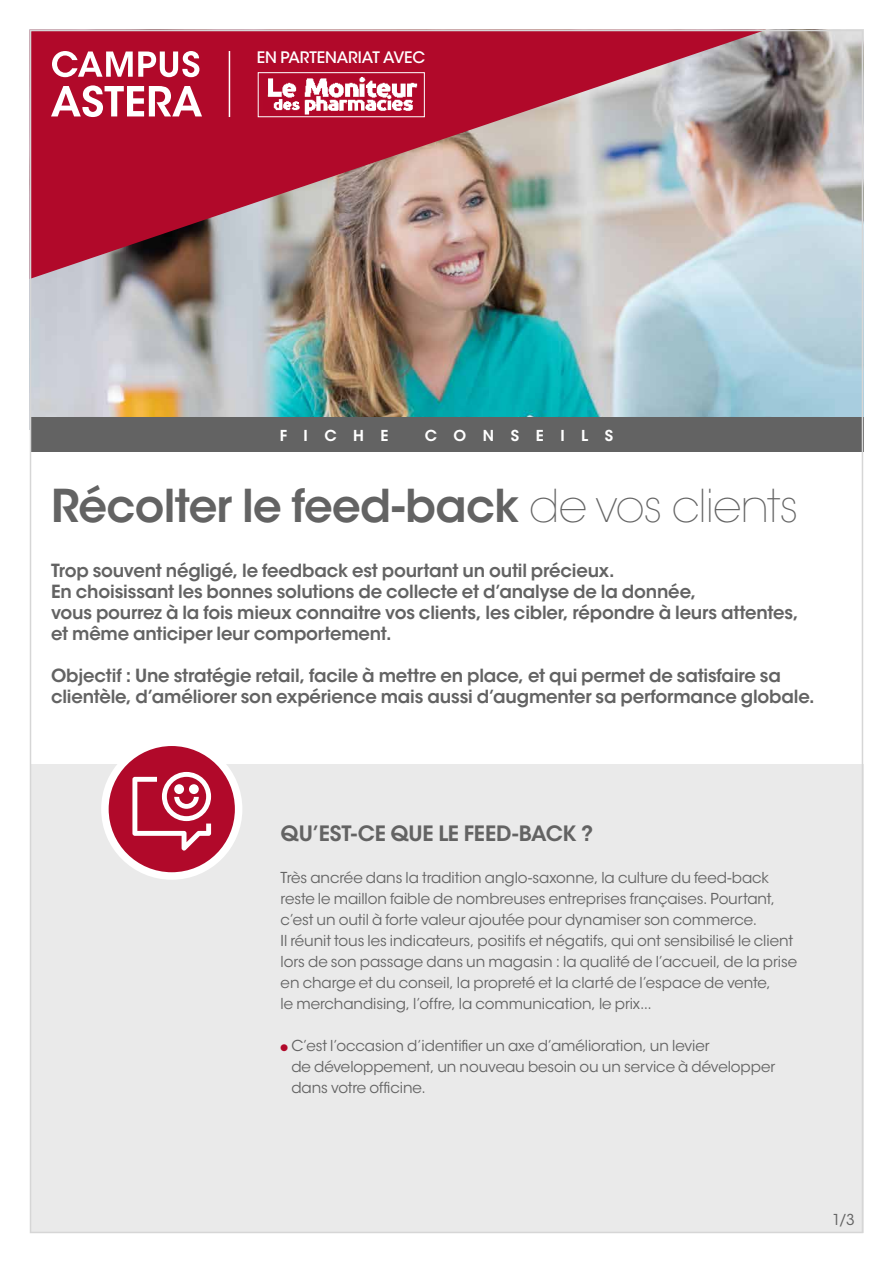
<style>
.page{position:relative;width:893px;height:1263px;background:#fff}
.page>*{position:absolute;margin:0;border:0;box-sizing:border-box;transform-origin:0 0}
.t1{font:600 45px "ITC Avant Garde Std";letter-spacing:-.015em;color:#636363}
.t2{font:600 21px "ITC Avant Garde Std";letter-spacing:-.005em;color:#636363}
.t3{font:600 18px/21px "ITC Avant Garde Std";letter-spacing:-.01em;color:#636363}
.t4{font:500 15.75px "ITC Avant Garde Std";letter-spacing:-.01em;color:#fff}
.t5{font:15px/21px "ITC Avant Garde Std";letter-spacing:-.005em;color:#636363}
.t6{font:600 15px "ITC Avant Garde Std";letter-spacing:1.1em;color:#fff}
.s1{font-weight:200}
</style>
<div class="page">
<div style="left:30px;top:765px;width:833px;height:468px;background:#eaeaea"></div>
<img style="left:33px;top:33px;width:827px;height:385px">
<div style="left:30px;top:418px;width:833px;height:34px;background:#636363"></div>
<img style="left:33px;top:33px;width:733px;height:246px">
<svg style="left:52px;top:51px;width:147px;height:26px"></svg>
<svg style="left:51px;top:85px;width:151px;height:32px"></svg>
<hr style="left:229px;top:51px;width:1px;height:66px;background:#fff">
<img style="left:263px;top:74px;width:156px;height:41px">
<div style="left:258px;top:72px;width:167px;height:45px;border:1px solid #fff"></div>
<svg style="left:105px;top:742px;width:134px;height:134px;fill:#b1092a"></svg>
<div style="left:101px;top:738px;width:141px;height:142px;border:8px solid #fff;border-radius:50%"></div>
<svg style="left:132px;top:772px;width:79px;height:78px"></svg>
<div style="left:189px;top:784px;width:10px;height:10px;background:#fff;border-radius:50%"></div>
<div style="left:174px;top:784px;width:10px;height:10px;background:#fff;border-radius:50%"></div>
<p class="t4" style="left:257px;top:47px;width:170px">EN PARTENARIAT AVEC</p>
<p class="t6" style="left:280px;top:425px;width:110px">FICHE</p>
<p class="t6" style="left:425px;top:425px;width:190px">CONSEILS</p>
<h1 class="t1" style="left:51px;top:477px;width:749px">Récolter le feed-back <span class="s1">de vos clients</span></h1>
<p class="t3" style="left:51px;top:560px;width:749px">Trop souvent négligé, le feedback est pourtant un outil précieux.<br>En choisissant les bonnes solutions de collecte et d’analyse de la donnée,<br>vous pourrez à la fois mieux connaitre vos clients, les cibler, répondre à leurs attentes, et même anticiper leur comportement.</p>
<p class="t3" style="left:51px;top:665px;width:765px">Objectif : Une stratégie retail, facile à mettre en place, et qui permet de satisfaire sa clientèle, d’améliorer son expérience mais aussi d’augmenter sa performance globale.</p>
<h2 class="t2" style="left:281px;top:820px;width:314px">QU’EST-CE QUE LE FEED-BACK ?</h2>
<p class="t5" style="left:281px;top:867px;width:518px">Très ancrée dans la tradition anglo-saxonne, la culture du feed-back reste le maillon faible de nombreuses entreprises françaises. Pourtant, c’est un outil à forte valeur ajoutée pour dynamiser son commerce.<br>Il réunit tous les indicateurs, positifs et négatifs, qui ont sensibilisé le client lors de son passage dans un magasin : la qualité de l’accueil, de la prise en charge et du conseil, la propreté et la clarté de l’espace de vente,<br>le merchandising, l’offre, la communication, le prix...</p>
<p class="t5" style="left:291px;top:1035px;width:485px">C’est l’occasion d’identifier un axe d’amélioration, un levier<br>de développement, un nouveau besoin ou un service à développer dans votre officine.</p>
<p class="t5" style="left:832px;top:1209px;width:24px">1/3</p>
</div>
